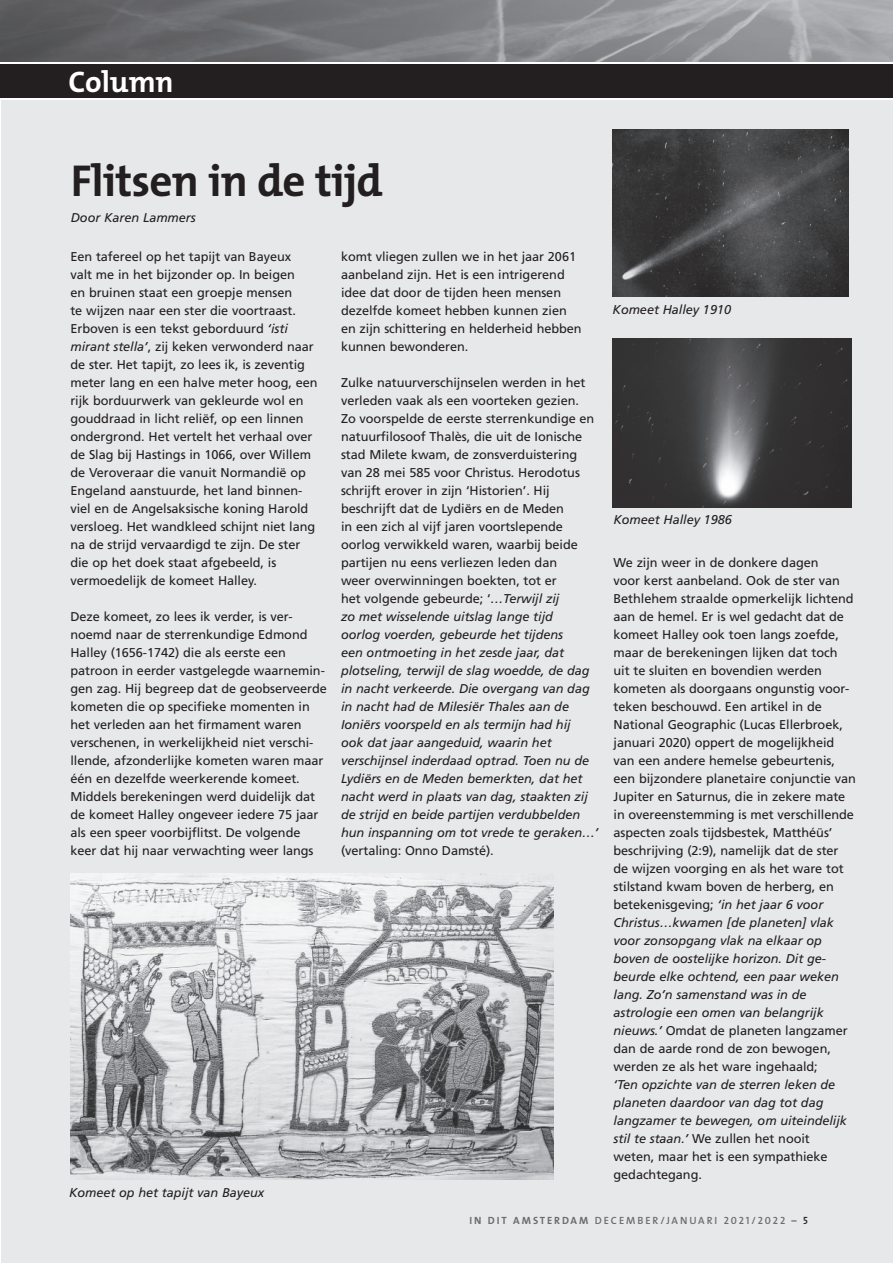
<style>
.page{position:relative;width:893px;height:1263px;background:#fff}
.page>*{position:absolute;margin:0;border:0;box-sizing:border-box;transform-origin:0 0}
.t1{font:700 45px "The Mix";letter-spacing:-.02em;color:#231f20}
.t2{font:700 30px "The Mix";color:#fff}
.t3{font:12.75px/18px "Frutiger";letter-spacing:-.005em;color:#231f20}
.t4{font:italic 12.75px/18px "Frutiger";letter-spacing:-.005em;color:#231f20}
.t5{font:600 10.5px "The Mix";letter-spacing:.185em;color:#6c6d70}
.s1{font-style:italic}
.s2{font-style:normal}
.s3{font-weight:700}
.s4{font-family:"The Mix Semi Bold Caps";font-weight:400}
.s5{font-family:"The Mix Semi Bold Caps";font-weight:400;color:#231f20}
</style>
<div class="page">
<img style="left:0;top:0;width:893px;height:62px">
<div style="left:1px;top:91px;width:892px;height:1172px;background:#e7e8e9"></div>
<div style="left:0;top:64px;width:893px;height:35px;background:#231f20"></div>
<img style="left:71px;top:873px;width:483px;height:306px">
<img style="left:612px;top:129px;width:236px;height:168px">
<img style="left:612px;top:339px;width:239px;height:168px">
<hr style="left:0;top:99px;width:893px;height:1px;background:#fff">
<h2 class="t2" style="left:68px;top:72px;width:107px">Column</h2>
<h1 class="t1" style="left:71px;top:166px;width:314px">Flitsen in de tijd</h1>
<p class="t4" style="left:71px;top:209px;width:126px">Door Karen Lammers</p>
<p class="t3" style="left:70px;top:249px;width:249px">Een tafereel op het tapijt van Bayeux<br>valt me in het bijzonder op. In beigen<br>en bruinen staat een groepje mensen<br>te wijzen naar een ster die voortraast.<br>Erboven is een tekst geborduurd <span class="s1">‘isti mirant stella’</span>, zij keken verwonderd naar de ster. Het tapijt, zo lees ik, is zeventig meter lang en een halve meter hoog, een rijk borduurwerk van gekleurde wol en gouddraad in licht reliëf, op een linnen ondergrond. Het vertelt het verhaal over de Slag bij Hastings in 1066, over Willem de Veroveraar die vanuit Normandië op Engeland aanstuurde, het land binnen&shy;viel en de Angelsaksische koning Harold versloeg. Het wandkleed schijnt niet lang na de strijd vervaardigd te zijn. De ster die op het doek staat afgebeeld, is vermoedelijk de komeet Halley.</p>
<p class="t3" style="left:70px;top:609px;width:258px">Deze komeet, zo lees ik verder, is ver&shy;noemd naar de sterrenkundige Edmond Halley (1656-1742) die als eerste een patroon in eerder vastgelegde waarnemin&shy;gen zag. Hij begreep dat de geobserveerde kometen die op specifieke momenten in het verleden aan het firmament waren verschenen, in werkelijkheid niet verschi&shy;llende, afzonderlijke kometen waren maar één en dezelfde weerkerende komeet.<br>Middels berekeningen werd duidelijk dat de komeet Halley ongeveer iedere 75 jaar als een speer voorbijflitst. De volgende keer dat hij naar verwachting weer langs</p>
<p class="t3" style="left:341px;top:249px;width:242px">komt vliegen zullen we in het jaar 2061 aanbeland zijn. Het is een intrigerend idee dat door de tijden heen mensen dezelfde komeet hebben kunnen zien en zijn schittering en helderheid hebben kunnen bewonderen.</p>
<p class="t4" style="left:341px;top:375px;width:259px"><span class="s2">Zulke natuurverschijnselen werden in het verleden vaak als een voorteken gezien.<br>Zo voorspelde de eerste sterrenkundige en natuurfilosoof Thalès, die uit de Ionische stad Milete kwam, de zonsverduistering van 28 mei 585 voor Christus. Herodotus schrijft erover in zijn ‘Historien’. Hij beschrijft dat de Lydiërs en de Meden<br>in een zich al vijf jaren voortslepende oorlog verwikkeld waren, waarbij beide partijen nu eens verliezen leden dan<br>weer overwinningen boekten, tot er<br>het volgende gebeurde; ‘</span>…Terwijl zij<br>zo met wisselende uitslag lange tijd<br>oorlog voerden, gebeurde het tijdens<br>een ontmoeting in het zesde jaar, dat plotseling, terwijl de slag woedde, de dag in nacht verkeerde. Die overgang van dag in nacht had de Milesiër Thales aan de Ioniërs voorspeld en als termijn had hij<br>ook dat jaar aangeduid, waarin het verschijnsel inderdaad optrad. Toen nu de Lydiërs en de Meden bemerkten, dat het nacht werd in plaats van dag, staakten zij de strijd en beide partijen verdubbelden hun inspanning om tot vrede te geraken…’</p>
<p class="t3" style="left:341px;top:843px;width:154px">(vertaling: Onno Damsté).</p>
<p class="t4" style="left:69px;top:1185px;width:197px">Komeet op het tapijt van Bayeux</p>
<p class="t4" style="left:613px;top:302px;width:120px">Komeet Halley 1910</p>
<p class="t4" style="left:613px;top:512px;width:120px">Komeet Halley 1986</p>
<p class="t3" style="left:613px;top:555px;width:244px">We zijn weer in de donkere dagen<br>voor kerst aanbeland. Ook de ster van Bethlehem straalde opmerkelijk lichtend aan de hemel. Er is wel gedacht dat de komeet Halley ook toen langs zoefde, maar de berekeningen lijken dat toch uit te sluiten en bovendien werden kometen als doorgaans ongunstig voor&shy;teken beschouwd. Een artikel in de National Geographic (Lucas Ellerbroek, januari 2020) oppert de mogelijkheid van een andere hemelse gebeurtenis, een bijzondere planetaire conjunctie van Jupiter en Saturnus, die in zekere mate in overeenstemming is met verschillende aspecten zoals tijdsbestek, Matthéüs’ beschrijving (2:9), namelijk dat de ster de wijzen voorging en als het ware tot stilstand kwam boven de herberg, en betekenisgeving; <span class="s1">‘in het jaar 6 voor Christus…kwamen [de planeten] vlak voor zonsopgang vlak na elkaar op boven de oostelijke horizon. Dit ge&shy;beurde elke ochtend, een paar weken lang. Zo’n samenstand was in de astrologie een omen van belangrijk nieuws.’</span> Omdat de planeten langzamer dan de aarde rond de zon bewogen, werden ze als het ware ingehaald;</p>
<p class="t4" style="left:613px;top:1077px;width:235px">‘Ten opzichte van de sterren leken de planeten daardoor van dag tot dag langzamer te bewegen, om uiteindelijk stil te staan.’ <span class="s2">We zullen het nooit weten, maar het is een sympathieke gedachtegang.</span></p>
<p class="t5" style="left:469px;top:1216px;width:340px"><span class="s3">IN DIT AMSTERDAM</span> DECEMBER/JANUARI <span class="s4">2021/2022</span> <span class="s3">–</span> <span class="s5">5</span></p>
</div>
